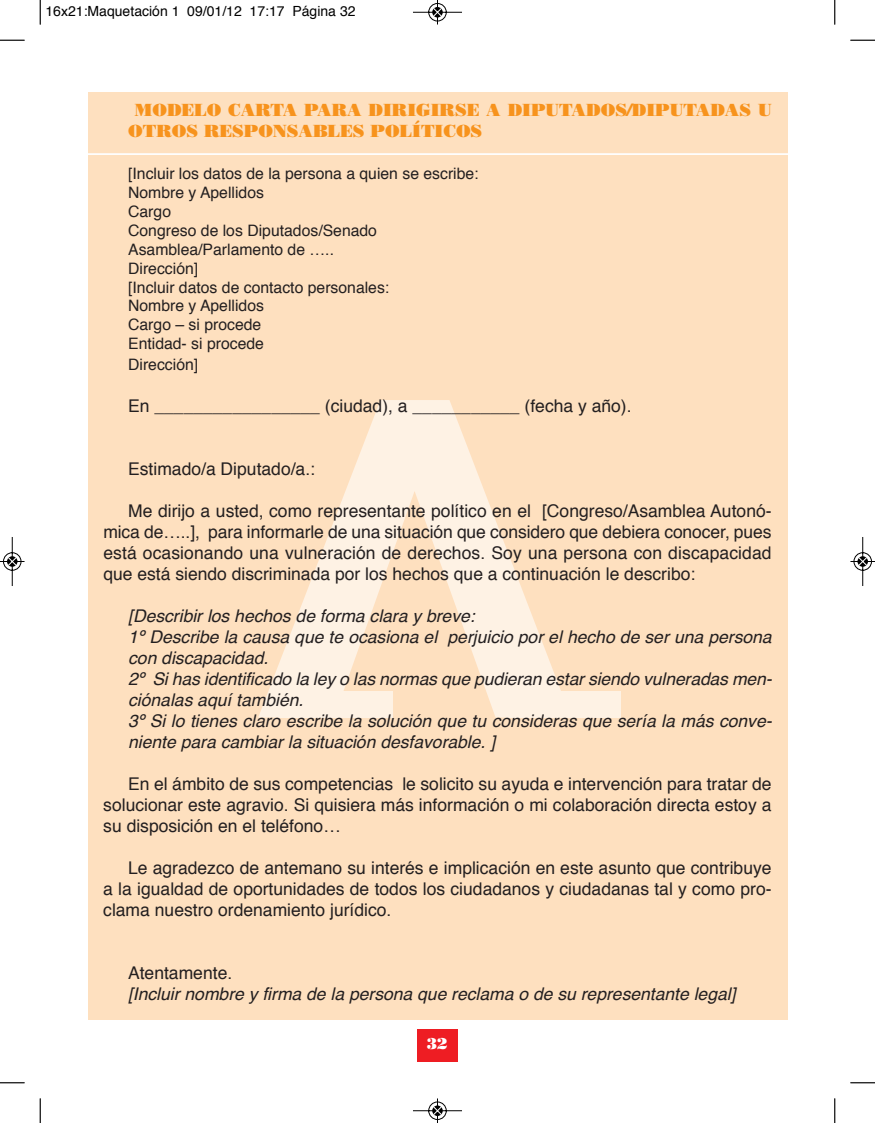
<style>
.page{position:relative;width:875px;height:1123px;background:#fff}
.page>*{position:absolute;margin:0;border:0;box-sizing:border-box;transform-origin:0 0}
.t1{font:17.5px/21px "Helvetica";color:#231f20;text-align:justify}
.t2{font:italic 17.5px/21px "Helvetica";color:#231f20}
.t3{font:17.5px/21.9px "Bodoni Std Poster";color:#f7931d}
.t4{font:15.75px/19.1px "Helvetica";color:#231f20}
.t5{font:15.75px "Bodoni Std Poster";color:#fff}
.t6{font:14px "Helvetica";color:#000}
</style>
<div class="page">
<div style="left:88px;top:93px;width:700px;height:926px;background:#fee0bf"></div>
<svg style="left:258px;top:400px;width:303px;height:317px"></svg>
<div style="left:278px;top:691px;width:114px;height:26px;background:#fef2e4"></div>
<div style="left:506px;top:691px;width:114px;height:26px;background:#fef2e4"></div>
<div style="left:417px;top:1028px;width:40px;height:33px;background:#ee1d23"></div>
<hr style="left:58px;top:153px;width:763px;height:2px;background:#fff">
<svg style="left:40px;top:0;width:1px;height:25px"></svg>
<svg style="left:0;top:40px;width:24px;height:1px"></svg>
<svg style="left:834px;top:0;width:1px;height:25px"></svg>
<svg style="left:850px;top:40px;width:24px;height:1px"></svg>
<svg style="left:40px;top:1098px;width:1px;height:24px"></svg>
<svg style="left:0;top:1082px;width:24px;height:1px"></svg>
<svg style="left:834px;top:1098px;width:1px;height:24px"></svg>
<svg style="left:850px;top:1082px;width:24px;height:1px"></svg>
<svg style="left:413px;top:0;width:49px;height:25px"></svg>
<svg style="left:413px;top:1098px;width:49px;height:24px"></svg>
<svg style="left:0;top:537px;width:25px;height:49px"></svg>
<svg style="left:850px;top:537px;width:24px;height:49px"></svg>
<p class="t6" style="left:46px;top:5px;width:311px">16x21:Maquetación 1 09/01/12 17:17 Página 32</p>
<p class="t3" style="left:128px;top:98px;width:644px;text-indent:7px">MODELO CARTA PARA DIRIGIRSE A DIPUTADOS/DIPUTADAS U<br>OTROS RESPONSABLES POLÍTICOS</p>
<p class="t4" style="left:128px;top:165px;width:352px">[Incluir los datos de la persona a quien se escribe:<br>Nombre y Apellidos<br>Cargo<br>Congreso de los Diputados/Senado<br>Asamblea/Parlamento de …..<br>Dirección]<br>[Incluir datos de contacto personales:<br>Nombre y Apellidos<br>Cargo – si procede<br>Entidad- si procede<br>Dirección]</p>
<p class="t1" style="left:128px;top:396px;width:505px">En _________________ (ciudad), a ___________ (fecha y año).</p>
<p class="t1" style="left:128px;top:459px;width:188px">Estimado/a Diputado/a.:</p>
<p class="t1" style="left:103px;top:501px;width:669px;text-indent:25px">Me dirijo a usted, como representante político en el [Congreso/Asamblea Autonó&shy;mica de…..], para informarle de una situación que considero que debiera conocer, pues está ocasionando una vulneración de derechos. Soy una persona con discapacidad que está siendo discriminada por los hechos que a continuación le describo:</p>
<p class="t2" style="left:128px;top:606px;width:644px">[Describir los hechos de forma clara y breve:<br>1º Describe la causa que te ocasiona el perjuicio por el hecho de ser una persona con discapacidad.<br>2º Si has identificado la ley o las normas que pudieran estar siendo vulneradas men&shy;ciónalas aquí también.<br>3º Si lo tienes claro escribe la solución que tu consideras que sería la más conve&shy;niente para cambiar la situación desfavorable. ]</p>
<p class="t1" style="left:103px;top:774px;width:669px;text-indent:25px">En el ámbito de sus competencias le solicito su ayuda e intervención para tratar de solucionar este agravio. Si quisiera más información o mi colaboración directa estoy a su disposición en el teléfono…</p>
<p class="t1" style="left:103px;top:858px;width:669px;text-indent:25px">Le agradezco de antemano su interés e implicación en este asunto que contribuye a la igualdad de oportunidades de todos los ciudadanos y ciudadanas tal y como pro&shy;clama nuestro ordenamiento jurídico.</p>
<p class="t1" style="left:128px;top:963px;width:106px">Atentamente.</p>
<p class="t2" style="left:128px;top:984px;width:608px">[Incluir nombre y firma de la persona que reclama o de su representante legal]</p>
<p class="t5" style="left:426px;top:1034px;width:23px">32</p>
</div>
